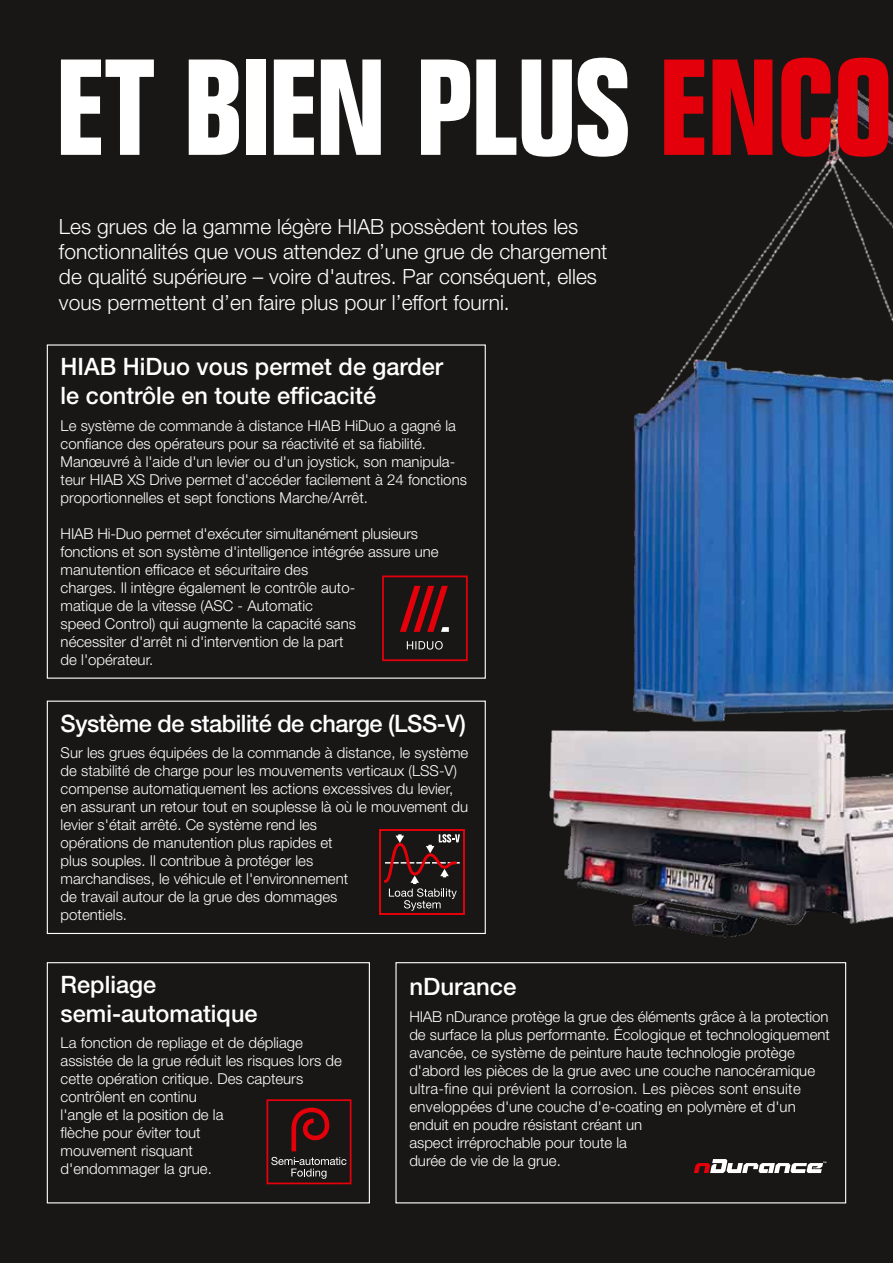
<style>
.page{position:relative;width:893px;height:1263px;background:#181716}
.page>*{position:absolute;margin:0;border:0;box-sizing:border-box;transform-origin:0 0}
.t1{font:700 condensed 133.5px "Folio Std";letter-spacing:-.01em;color:#fff}
.t2{font:500 24px/28.8px "Helvetica Neue LT Pro";color:#fff}
.t3{font:500 24px "Helvetica Neue LT Pro";letter-spacing:-.02em;color:#fff}
.t4{font:300 21px/25.2px "Helvetica Neue LT Pro";color:#fff}
.t5{font:300 15px/18px "Helvetica Neue LT Pro";color:#fff}
.t6{font:300 15px/18px "Helvetica Neue LT Std";color:#fff}
.s1{color:#e3000b}
</style>
<div class="page">
<img style="left:499px;top:71px;width:394px;height:883px">
<div style="left:47px;top:962px;width:323px;height:241px;border:1px solid #fff"></div>
<div style="left:47px;top:344px;width:439px;height:335px;border:1px solid #fff"></div>
<div style="left:47px;top:701px;width:439px;height:233px;border:1px solid #fff"></div>
<svg style="left:380px;top:829px;width:85px;height:85px"></svg>
<div style="left:382px;top:831px;width:81px;height:82px;background:#181716"></div>
<svg style="left:384px;top:834px;width:76px;height:77px"></svg>
<div style="left:382px;top:576px;width:85px;height:85px;background:#181716"></div>
<svg style="left:407px;top:641px;width:36px;height:8px"></svg>
<svg style="left:400px;top:586px;width:49px;height:46px"></svg>
<div style="left:382px;top:575px;width:86px;height:86px;border:2px solid #e3000b"></div>
<svg style="left:694px;top:1159px;width:132px;height:14px"></svg>
<div style="left:266px;top:1099px;width:85px;height:85px;background:#181716"></div>
<svg style="left:271px;top:1107px;width:75px;height:72px"></svg>
<div style="left:266px;top:1099px;width:85px;height:85px;border:2px solid #e3000b"></div>
<div style="left:395px;top:962px;width:451px;height:241px;border:1px solid #fff"></div>
<h1 class="t1" style="left:55px;top:34px;width:839px">ET BIEN PLUS <span class="s1">ENCO</span></h1>
<h3 class="t4" style="left:59px;top:213px;width:550px">Les grues de la gamme légère HIAB possèdent toutes les fonctionnalités que vous attendez d’une grue de chargement de qualité supérieure – voire d'autres. Par conséquent, elles vous permettent d’en faire plus pour l’effort fourni.</h3>
<h2 class="t2" style="left:61px;top:352px;width:384px">HIAB HiDuo vous permet de garder le contrôle en toute efficacité</h2>
<p class="t5" style="left:61px;top:416px;width:408px">Le système de commande à distance HIAB HiDuo a gagné la confiance des opérateurs pour sa réactivité et sa fiabilité.<br>Manœuvré à l'aide d'un levier ou d'un joystick, son manipula&shy;teur HIAB XS Drive permet d'accéder facilement à 24 fonctions proportionnelles et sept fonctions Marche/Arrêt.</p>
<p class="t5" style="left:61px;top:524px;width:380px">HIAB Hi-Duo permet d'exécuter simultanément plusieurs fonctions et son système d'intelligence intégrée assure une manutention efficace et sécuritaire des<br>charges. Il intègre également le contrôle auto-<br>matique de la vitesse (ASC - Automatic<br>speed Control) qui augmente la capacité sans<br>nécessiter d'arrêt ni d'intervention de la part<br>de l'opérateur.</p>
<h2 class="t3" style="left:61px;top:709px;width:407px">Système de stabilité de charge (LSS-V)</h2>
<p class="t5" style="left:61px;top:743px;width:409px">Sur les grues équipées de la commande à distance, le système de stabilité de charge pour les mouvements verticaux (LSS-V) compense automatiquement les actions excessives du levier, en assurant un retour tout en souplesse là où le mouvement du levier s'était arrêté. Ce système rend les<br>opérations de manutention plus rapides et<br>plus souples. Il contribue à protéger les<br>marchandises, le véhicule et l'environnement<br>de travail autour de la grue des dommages<br>potentiels.</p>
<h2 class="t2" style="left:61px;top:970px;width:198px">Repliage semi-automatique</h2>
<p class="t5" style="left:61px;top:1034px;width:283px">La fonction de repliage et de dépliage assistée de la grue réduit les risques lors de cette opération critique. Des capteurs contrôlent en continu<br>l'angle et la position de la<br>flèche pour éviter tout<br>mouvement risquant<br>d'endommager la grue.</p>
<h2 class="t2" style="left:409px;top:972px;width:109px">nDurance</h2>
<p class="t6" style="left:409px;top:1007px;width:422px">HIAB nDurance protège la grue des éléments grâce à la protection de surface la plus performante. Écologique et technologiquement avancée, ce système de peinture haute technologie protège d'abord les pièces de la grue avec une couche nanocéramique ultra-fine qui prévient la corrosion. Les pièces sont ensuite enveloppées d'une couche d'e-coating en polymère et d'un enduit en poudre résistant créant un<br>aspect irréprochable pour toute la<br>durée de vie de la grue.</p>
</div>
